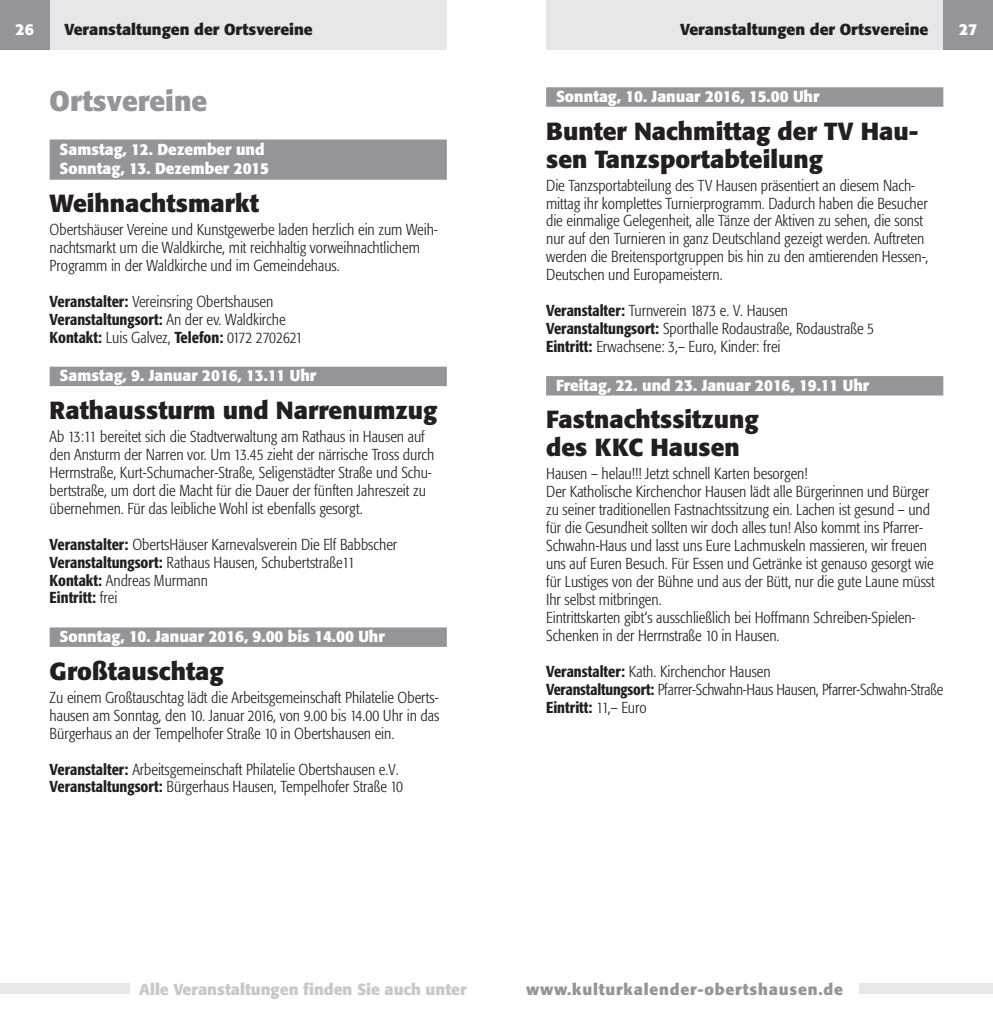
<style>
.page{position:relative;width:993px;height:1017px;background:#fff}
.page>*{position:absolute;margin:0;border:0;box-sizing:border-box;transform-origin:0 0}
.t1{font:700 28px "Formata";color:#939598}
.t2{font:700 24.5px/28px "Formata";color:#231f20}
.t3{font:300 condensed 15.75px/18px "Formata";color:#231f20}
.t4{font:700 15.75px/19.2px "Formata";color:#fff}
.t5{font:700 15.75px "Formata";color:#231f20}
.t6{font:700 15.75px "Formata";color:#c7c8ca}
.t7{font:700 15.75px "Formata";letter-spacing:.05em;color:#939598}
.s1{font-weight:500}
</style>
<div class="page">
<div style="left:50px;top:0;width:396px;height:50px;background:#e6e7e9"></div>
<div style="left:546px;top:0;width:397px;height:50px;background:#e6e7e9"></div>
<div style="left:0;top:0;width:50px;height:50px;background:#939598"></div>
<div style="left:943px;top:0;width:49px;height:50px;background:#939598"></div>
<div style="left:0;top:984px;width:130px;height:10px;background:#e6e7e9"></div>
<div style="left:859px;top:984px;width:133px;height:10px;background:#e6e7e9"></div>
<div style="left:546px;top:87px;width:397px;height:20px;background:#939598"></div>
<div style="left:546px;top:376px;width:397px;height:19px;background:#939598"></div>
<div style="left:50px;top:139px;width:396px;height:41px;background:#939598"></div>
<div style="left:50px;top:367px;width:396px;height:19px;background:#939598"></div>
<div style="left:50px;top:627px;width:396px;height:20px;background:#939598"></div>
<p class="t4" style="left:16px;top:19px;width:20px">26</p>
<p class="t5" style="left:64px;top:19px;width:250px">Veranstaltungen der Ortsvereine</p>
<p class="t5" style="left:680px;top:19px;width:250px">Veranstaltungen der Ortsvereine</p>
<p class="t4" style="left:958px;top:19px;width:20px">27</p>
<h1 class="t1" style="left:50px;top:84px;width:159px">Ortsvereine</h1>
<p class="t4" style="left:60px;top:140px;width:211px">Samstag, 12. Dezember und<br>Sonntag, 13. Dezember 2015</p>
<h2 class="t2" style="left:50px;top:189px;width:211px">Weihnachtsmarkt</h2>
<p class="t3" style="left:50px;top:221px;width:389px">Obertshäuser Vereine und Kunstgewerbe laden herzlich ein zum Weih&shy;nachtsmarkt um die Waldkirche, mit reichhaltig vorweihnachtlichem<br>Programm in der Waldkirche und im Gemeindehaus.</p>
<p class="t3" style="left:50px;top:292px;width:254px"><span class="s1">Veranstalter:</span> Vereinsring Obertshausen<br><span class="s1">Veranstaltungsort:</span> An der ev. Waldkirche<br><span class="s1">Kontakt:</span> Luis Galvez, <span class="s1">Telefon:</span> 0172 2702621</p>
<p class="t4" style="left:60px;top:366px;width:258px">Samstag, 9. Januar 2016, 13.11 Uhr</p>
<h2 class="t2" style="left:50px;top:396px;width:389px">Rathaussturm und Narrenumzug</h2>
<p class="t3" style="left:50px;top:428px;width:386px">Ab 13:11 bereitet sich die Stadtverwaltung am Rathaus in Hausen auf den Ansturm der Narren vor. Um 13.45 zieht der närrische Tross durch Herrnstraße, Kurt-Schumacher-Straße, Seligenstädter Straße und Schu&shy;bertstraße, um dort die Macht für die Dauer der fünften Jahreszeit zu übernehmen. Für das leibliche Wohl ist ebenfalls gesorgt.</p>
<p class="t3" style="left:50px;top:535px;width:349px"><span class="s1">Veranstalter:</span> ObertsHäuser Karnevalsverein Die Elf Babbscher <span class="s1">Veranstaltungsort:</span> Rathaus Hausen, Schubertstraße11<br><span class="s1">Kontakt:</span> Andreas Murmann<br><span class="s1">Eintritt:</span> frei</p>
<p class="t4" style="left:60px;top:627px;width:326px">Sonntag, 10. Januar 2016, 9.00 bis 14.00 Uhr</p>
<h2 class="t2" style="left:50px;top:657px;width:176px">Großtauschtag</h2>
<p class="t3" style="left:50px;top:688px;width:391px;text-align:justify">Zu einem Großtauschtag lädt die Arbeitsgemeinschaft Philatelie Oberts&shy;hausen am Sonntag, den 10. Januar 2016, von 9.00 bis 14.00 Uhr in das Bürgerhaus an der Tempelhofer Straße 10 in Obertshausen ein.</p>
<p class="t3" style="left:50px;top:760px;width:355px"><span class="s1">Veranstalter:</span> Arbeitsgemeinschaft Philatelie Obertshausen e.V.<br><span class="s1">Veranstaltungsort:</span> Bürgerhaus Hausen, Tempelhofer Straße 10</p>
<p class="t4" style="left:556px;top:86px;width:265px">Sonntag, 10. Januar 2016, 15.00 Uhr</p>
<h2 class="t2" style="left:546px;top:117px;width:374px">Bunter Nachmittag der TV Hau&shy;sen Tanzsportabteilung</h2>
<p class="t3" style="left:546px;top:176px;width:384px">Die Tanzsportabteilung des TV Hausen präsentiert an diesem Nach&shy;mittag ihr komplettes Turnierprogramm. Dadurch haben die Besucher die einmalige Gelegenheit, alle Tänze der Aktiven zu sehen, die sonst nur auf den Turnieren in ganz Deutschland gezeigt werden. Auftreten werden die Breitensportgruppen bis hin zu den amtierenden Hessen-, Deutschen und Europameistern.</p>
<p class="t3" style="left:546px;top:302px;width:329px"><span class="s1">Veranstalter:</span> Turnverein 1873 e. V. Hausen<br><span class="s1">Veranstaltungsort:</span> Sporthalle Rodaustraße, Rodaustraße 5<br><span class="s1">Eintritt:</span> Erwachsene: 3,– Euro, Kinder: frei</p>
<p class="t4" style="left:556px;top:375px;width:314px">Freitag, 22. und 23. Januar 2016, 19.11 Uhr</p>
<h2 class="t2" style="left:546px;top:406px;width:214px">Fastnachtssitzung des KKC Hausen</h2>
<p class="t3" style="left:546px;top:465px;width:390px">Hausen – helau!!! Jetzt schnell Karten besorgen!<br>Der Katholische Kirchenchor Hausen lädt alle Bürgerinnen und Bürger zu seiner traditionellen Fastnachtssitzung ein. Lachen ist gesund – und für die Gesundheit sollten wir doch alles tun! Also kommt ins Pfarrer-Schwahn-Haus und lasst uns Eure Lachmuskeln massieren, wir freuen uns auf Euren Besuch. Für Essen und Getränke ist genauso gesorgt wie für Lustiges von der Bühne und aus der Bütt, nur die gute Laune müsst Ihr selbst mitbringen.<br>Eintrittskarten gibt‘s ausschließlich bei Hoffmann Schreiben-Spielen-Schenken in der Herrnstraße 10 in Hausen.</p>
<p class="t3" style="left:546px;top:662px;width:398px"><span class="s1">Veranstalter:</span> Kath. Kirchenchor Hausen<br><span class="s1">Veranstaltungsort:</span> Pfarrer-Schwahn-Haus Hausen, Pfarrer-Schwahn-Straße<br><span class="s1">Eintritt:</span> 11,– Euro</p>
<p class="t6" style="left:139px;top:979px;width:329px">Alle Veranstaltungen finden Sie auch unter</p>
<p class="t7" style="left:526px;top:979px;width:318px">www.kulturkalender-obertshausen.de</p>
</div>
